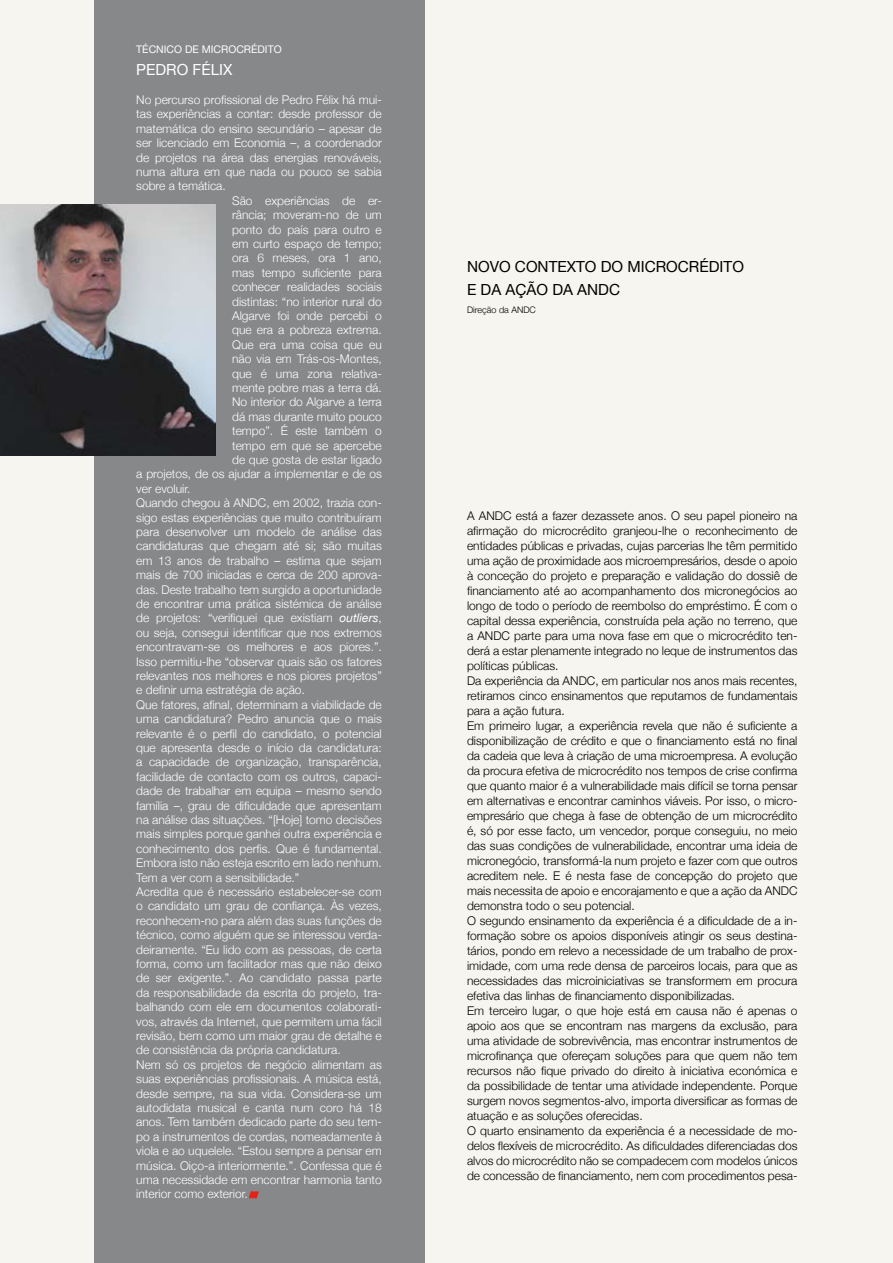
<style>
.page{position:relative;width:893px;height:1263px;background:#f7f5ef}
.page>*{position:absolute;margin:0;border:0;box-sizing:border-box;transform-origin:0 0}
.t1{font:15.3px/22.5px "Helvetica Neue";color:#000}
.t2{font:15.3px "Helvetica Neue";color:#fff}
.t3{font:300 12px "Helvetica Neue";color:#fff}
.t4{font:300 12px/15px "Helvetica Neue";color:#000}
.t5{font:10.5px "Helvetica Neue";color:#fff}
.t6{font:300 9px "Helvetica Neue";color:#000}
.s1{font-weight:400;font-style:italic}
</style>
<div class="page">
<div style="left:94px;top:0;width:330px;height:1263px;background:#87888a"></div>
<svg style="left:249px;top:1191px;width:10px;height:7px"></svg>
<img style="left:0;top:204px;width:215px;height:252px">
<p class="t5" style="left:136px;top:43px;width:147px">TÉCNICO DE M ICROCRÉDITO</p>
<p class="t2" style="left:136px;top:61px;width:98px">PEDRO FÉLIX</p>
<p class="t3" style="left:136px;top:92px;width:247px">No percurso profissional de Pedro Félix há mui-</p>
<p class="t3" style="left:136px;top:107px;width:247px">tas experiências a contar: desde professor de</p>
<p class="t3" style="left:136px;top:121px;width:247px">matemática do ensino secundário – apesar de</p>
<p class="t3" style="left:136px;top:136px;width:247px">ser licenciado em Economia –, a coordenador</p>
<p class="t3" style="left:136px;top:150px;width:247px">de projetos na área das energias renováveis,</p>
<p class="t3" style="left:136px;top:164px;width:247px">numa altura em que nada ou pouco se sabia</p>
<p class="t3" style="left:136px;top:179px;width:91px">sobre a temática.</p>
<p class="t3" style="left:232px;top:193px;width:151px">São experiências de er-</p>
<p class="t3" style="left:232px;top:208px;width:151px">rância; moveram-no de um</p>
<p class="t3" style="left:232px;top:222px;width:151px">ponto do país para outro e</p>
<p class="t3" style="left:232px;top:236px;width:151px">em curto espaço de tempo;</p>
<p class="t3" style="left:232px;top:251px;width:151px">ora 6 meses, ora 1 ano,</p>
<p class="t3" style="left:232px;top:265px;width:151px">mas tempo suficiente para</p>
<p class="t3" style="left:232px;top:280px;width:151px">conhecer realidades sociais</p>
<p class="t3" style="left:232px;top:294px;width:151px">distintas: “no interior rural do</p>
<p class="t3" style="left:232px;top:308px;width:151px">Algarve foi onde percebi o</p>
<p class="t3" style="left:232px;top:323px;width:151px">que era a pobreza extrema.</p>
<p class="t3" style="left:232px;top:337px;width:151px">Que era uma coisa que eu</p>
<p class="t3" style="left:232px;top:352px;width:151px">não via em Trás-os-Montes,</p>
<p class="t3" style="left:232px;top:366px;width:151px">que é uma zona relativa-</p>
<p class="t3" style="left:232px;top:380px;width:151px">mente pobre mas a terra dá.</p>
<p class="t3" style="left:232px;top:395px;width:151px">No interior do Algarve a terra</p>
<p class="t3" style="left:232px;top:409px;width:151px">dá mas durante muito pouco</p>
<p class="t3" style="left:232px;top:424px;width:151px">tempo”. É este também o</p>
<p class="t3" style="left:232px;top:438px;width:151px">tempo em que se apercebe</p>
<p class="t3" style="left:232px;top:452px;width:151px">de que gosta de estar ligado</p>
<p class="t3" style="left:136px;top:467px;width:247px">a projetos, de os ajudar a implementar e de os</p>
<p class="t3" style="left:136px;top:481px;width:56px">ver evoluir.</p>
<p class="t3" style="left:136px;top:496px;width:247px">Quando chegou à ANDC, em 2002, trazia con-</p>
<p class="t3" style="left:136px;top:510px;width:247px">sigo estas experiências que muito contribuíram</p>
<p class="t3" style="left:136px;top:524px;width:247px">para desenvolver um modelo de análise das</p>
<p class="t3" style="left:136px;top:539px;width:247px">candidaturas que chegam até si; são muitas</p>
<p class="t3" style="left:136px;top:553px;width:247px">em 13 anos de trabalho – estima que sejam</p>
<p class="t3" style="left:136px;top:568px;width:247px">mais de 700 iniciadas e cerca de 200 aprova-</p>
<p class="t3" style="left:136px;top:582px;width:247px">das. Deste trabalho tem surgido a oportunidade</p>
<p class="t3" style="left:136px;top:596px;width:247px">de encontrar uma prática sistémica de análise</p>
<p class="t3" style="left:136px;top:611px;width:247px">de projetos: “verifiquei que existiam <span class="s1">outliers</span>,</p>
<p class="t3" style="left:136px;top:625px;width:247px">ou seja, consegui identificar que nos extremos</p>
<p class="t3" style="left:136px;top:640px;width:247px">encontravam-se os melhores e aos piores.”.</p>
<p class="t3" style="left:136px;top:654px;width:247px">Isso permitiu-lhe “observar quais são os fatores</p>
<p class="t3" style="left:136px;top:668px;width:247px">relevantes nos melhores e nos piores projetos”</p>
<p class="t3" style="left:136px;top:683px;width:170px">e definir uma estratégia de ação.</p>
<p class="t3" style="left:136px;top:697px;width:247px">Que fatores, afinal, determinam a viabilidade de</p>
<p class="t3" style="left:136px;top:712px;width:247px">uma candidatura? Pedro anuncia que o mais</p>
<p class="t3" style="left:136px;top:726px;width:247px">relevante é o perfil do candidato, o potencial</p>
<p class="t3" style="left:136px;top:740px;width:247px">que apresenta desde o início da candidatura:</p>
<p class="t3" style="left:136px;top:755px;width:247px">a capacidade de organização, transparência,</p>
<p class="t3" style="left:136px;top:769px;width:247px">facilidade de contacto com os outros, capaci-</p>
<p class="t3" style="left:136px;top:784px;width:247px">dade de trabalhar em equipa – mesmo sendo</p>
<p class="t3" style="left:136px;top:798px;width:247px">família –, grau de dificuldade que apresentam</p>
<p class="t3" style="left:136px;top:812px;width:247px">na análise das situações. “[Hoje] tomo decisões</p>
<p class="t3" style="left:136px;top:827px;width:247px">mais simples porque ganhei outra experiência e</p>
<p class="t3" style="left:136px;top:841px;width:247px">conhecimento dos perfis. Que é fundamental.</p>
<p class="t3" style="left:136px;top:856px;width:247px">Embora isto não esteja escrito em lado nenhum.</p>
<p class="t3" style="left:136px;top:870px;width:165px">Tem a ver com a sensibilidade.”</p>
<p class="t3" style="left:136px;top:884px;width:247px">Acredita que é necessário estabelecer-se com</p>
<p class="t3" style="left:136px;top:899px;width:247px">o candidato um grau de confiança. Às vezes,</p>
<p class="t3" style="left:136px;top:913px;width:247px">reconhecem-no para além das suas funções de</p>
<p class="t3" style="left:136px;top:928px;width:247px">técnico, como alguém que se interessou verda-</p>
<p class="t3" style="left:136px;top:942px;width:247px">deiramente. “Eu lido com as pessoas, de certa</p>
<p class="t3" style="left:136px;top:956px;width:247px">forma, como um facilitador mas que não deixo</p>
<p class="t3" style="left:136px;top:971px;width:247px">de ser exigente.”. Ao candidato passa parte</p>
<p class="t3" style="left:136px;top:985px;width:247px">da responsabilidade da escrita do projeto, tra-</p>
<p class="t3" style="left:136px;top:1000px;width:247px">balhando com ele em documentos colaborati-</p>
<p class="t3" style="left:136px;top:1014px;width:247px">vos, através da Internet, que permitem uma fácil</p>
<p class="t3" style="left:136px;top:1028px;width:247px">revisão, bem como um maior grau de detalhe e</p>
<p class="t3" style="left:136px;top:1043px;width:206px">de consistência da própria candidatura.</p>
<p class="t3" style="left:136px;top:1057px;width:247px">Nem só os projetos de negócio alimentam as</p>
<p class="t3" style="left:136px;top:1072px;width:247px">suas experiências profissionais. A música está,</p>
<p class="t3" style="left:136px;top:1086px;width:247px">desde sempre, na sua vida. Considera-se um</p>
<p class="t3" style="left:136px;top:1100px;width:247px">autodidata musical e canta num coro há 18</p>
<p class="t3" style="left:136px;top:1115px;width:247px">anos. Tem também dedicado parte do seu tem-</p>
<p class="t3" style="left:136px;top:1129px;width:247px">po a instrumentos de cordas, nomeadamente à</p>
<p class="t3" style="left:136px;top:1144px;width:247px">viola e ao uquelele. “Estou sempre a pensar em</p>
<p class="t3" style="left:136px;top:1158px;width:247px">música. Oiço-a interiormente.”. Confessa que é</p>
<p class="t3" style="left:136px;top:1172px;width:247px">uma necessidade em encontrar harmonia tanto</p>
<p class="t3" style="left:136px;top:1187px;width:113px">interior como exterior.</p>
<p class="t1" style="left:467px;top:255px;width:278px">NOVO CONTEXTO DO M IC ROC RÉDITO<br>E DA AÇÃO DA AND</p>
<p class="t1" style="left:609px;top:278px;width:13px">C</p>
<p class="t6" style="left:467px;top:304px;width:70px">Direção da ANDC</p>
<p class="t4" style="left:467px;top:508px;width:332px">A ANDC está a fazer dezassete anos. O seu papel pioneiro na afirmação do microcrédito granjeou-lhe o reconhecimento de entidades públicas e privadas, cujas parcerias lhe têm permitido uma ação de proximidade aos microempresários, desde o apoio à conceção do projeto e preparação e validação do dossiê de financiamento até ao acompanhamento dos micronegócios ao longo de todo o período de reembolso do empréstimo. É com o capital dessa experiência, construída pela ação no terreno, que a ANDC parte para uma nova fase em que o microcrédito ten&shy;derá a estar plenamente integrado no leque de instrumentos das políticas públicas.<br>Da experiência da ANDC, em particular nos anos mais recentes, retiramos cinco ensinamentos que reputamos de fundamentais para a ação futura.<br>Em primeiro lugar, a experiência revela que não é suficiente a disponibilização de crédito e que o financiamento está no final da cadeia que leva à criação de uma microempresa. A evolução da procura efetiva de microcrédito nos tempos de crise confirma que quanto maior é a vulnerabilidade mais difícil se torna pensar em alternativas e encontrar caminhos viáveis. Por isso, o micro&shy;empresário que chega à fase de obtenção de um microcrédito é, só por esse facto, um vencedor, porque conseguiu, no meio das suas condições de vulnerabilidade, encontrar uma ideia de micronegócio, transformá-la num projeto e fazer com que outros acreditem nele. E é nesta fase de concepção do projeto que mais necessita de apoio e encorajamento e que a ação da ANDC demonstra todo o seu potencial.<br>O segundo ensinamento da experiência é a dificuldade de a in&shy;formação sobre os apoios disponíveis atingir os seus destina&shy;tários, pondo em relevo a necessidade de um trabalho de prox&shy;imidade, com uma rede densa de parceiros locais, para que as necessidades das microiniciativas se transformem em procura efetiva das linhas de financiamento disponibilizadas.<br>Em terceiro lugar, o que hoje está em causa não é apenas o apoio aos que se encontram nas margens da exclusão, para uma atividade de sobrevivência, mas encontrar instrumentos de microfinança que ofereçam soluções para que quem não tem recursos não fique privado do direito à iniciativa económica e da possibilidade de tentar uma atividade independente. Porque surgem novos segmentos-alvo, importa diversificar as formas de atuação e as soluções oferecidas.<br>O quarto ensinamento da experiência é a necessidade de mo&shy;delos flexíveis de microcrédito. As dificuldades diferenciadas dos alvos do microcrédito não se compadecem com modelos únicos de concessão de financiamento, nem com procedimentos pesa-</p>
</div>
